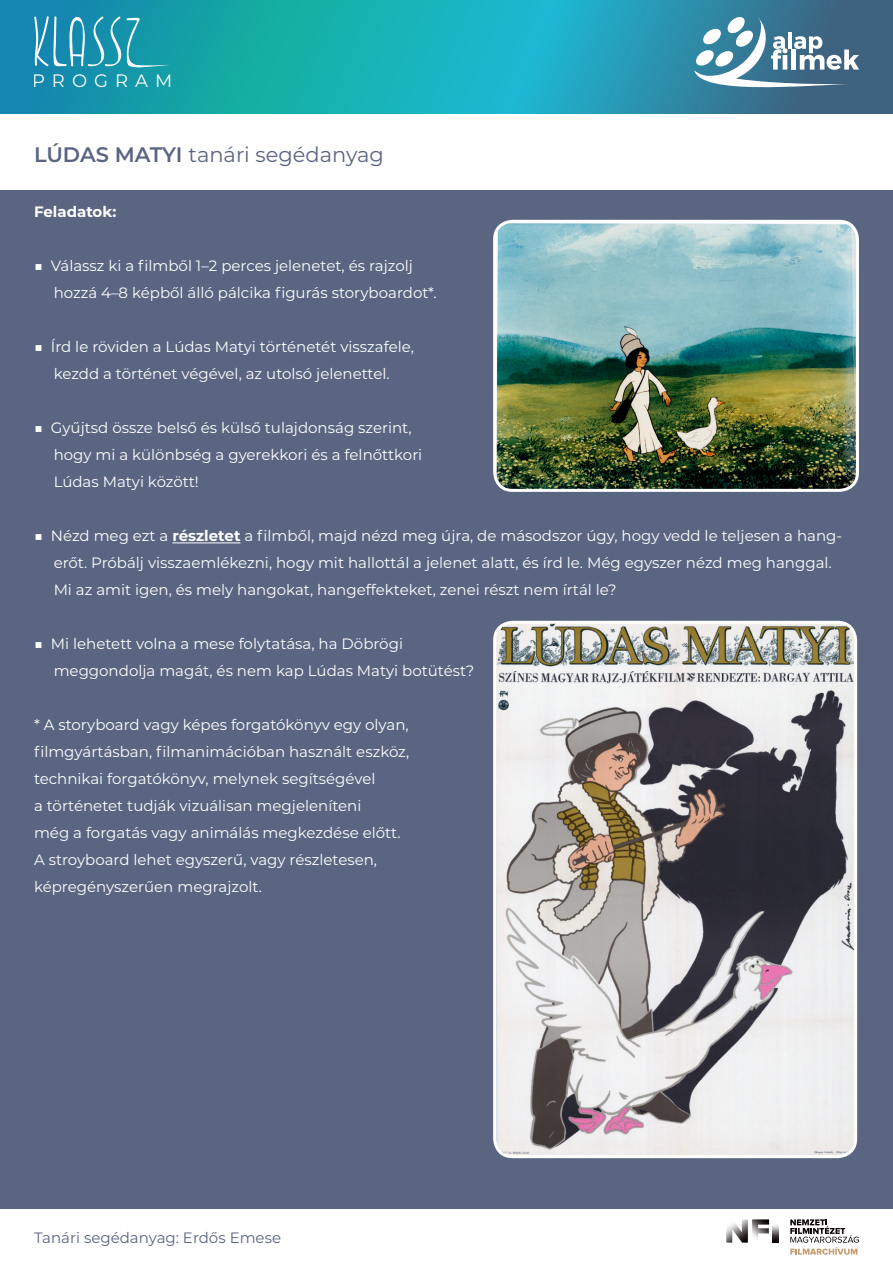
<style>
.page{position:relative;width:893px;height:1263px;background:#fff}
.page>*{position:absolute;margin:0;border:0;box-sizing:border-box;transform-origin:0 0}
.t1{font:21px "Montserrat";color:#5a6582}
.t2{font:18px "Montserrat";letter-spacing:.39em;color:#fff}
.t3{font:15px/27px "Montserrat";color:#fff}
.t4{font:15px "Montserrat";color:#5a6582}
.t5{font:700 15px "Montserrat";color:#fff}
.s1{font-weight:600}
.s2{font-weight:700}
</style>
<div class="page">
<svg style="left:0;top:0;width:893px;height:113px;background:#1e9eaf"></svg>
<svg style="left:34px;top:15px;width:136px;height:55px;background:#349fb7"></svg>
<svg style="left:694px;top:16px;width:165px;height:71px"></svg>
<svg style="left:790px;top:1219px;width:69px;height:36px"></svg>
<svg style="left:726px;top:1219px;width:43px;height:24px"></svg>
<svg style="left:772px;top:1225px;width:6px;height:18px"></svg>
<div style="left:0;top:190px;width:893px;height:1019px;background:#5a6582"></div>
<hr style="left:172px;top:542px;width:69px;height:1px;background:#fff">
<img style="left:495px;top:622px;width:361px;height:535px">
<div style="left:493px;top:621px;width:364px;height:537px;border:3px solid #fff;border-radius:18px"></div>
<img style="left:495px;top:221px;width:360px;height:267px">
<div style="left:493px;top:220px;width:366px;height:272px;border:3px solid #fff;border-radius:18px"></div>
<p class="t2" style="left:32px;top:69px;width:142px">PROGRAM</p>
<h1 class="t1" style="left:34px;top:140px;width:351px"><span class="s1">LÚDAS MATYI</span> tanári segédanyag</h1>
<p class="t5" style="left:34px;top:201px;width:84px">Feladatok:</p>
<p class="t3" style="left:54px;top:252px;width:385px;text-indent:-20px">■ Válassz ki a filmből 1–2 perces jelenetet, és rajzolj hozzá 4–8 képből álló pálcika figurás storyboardot*.</p>
<p class="t3" style="left:34px;top:333px;width:381px;text-align:center">■ Írd le röviden a Lúdas Matyi történetét visszafele, kezdd a történet végével, az utolsó jelenettel.</p>
<p class="t3" style="left:34px;top:414px;width:379px">■ Gyűjtsd össze belső és külső tulajdonság szerint,</p>
<p class="t3" style="left:54px;top:441px;width:370px">hogy mi a különbség a gyerekkori és a felnőttkori<br>Lúdas Matyi között!</p>
<p class="t3" style="left:34px;top:522px;width:810px">■ Nézd meg ezt a <span class="s2">részletet</span> a filmből, majd nézd meg újra, de másodszor úgy, hogy vedd le teljesen a hang-</p>
<p class="t3" style="left:54px;top:549px;width:780px">erőt. Próbálj visszaemlékezni, hogy mit hallottál a jelenet alatt, és írd le. Még egyszer nézd meg hanggal.</p>
<p class="t3" style="left:54px;top:576px;width:565px">Mi az amit igen, és mely hangokat, hangeffekteket, zenei részt nem írtál le?</p>
<p class="t3" style="left:54px;top:630px;width:422px;text-indent:-20px">■ Mi lehetett volna a mese folytatása, ha Döbrögi meggondolja magát, és nem kap Lúdas Matyi botütést?</p>
<p class="t3" style="left:34px;top:711px;width:377px">* A storyboard vagy képes forgatókönyv egy olyan, filmgyártásban, filmanimációban használt eszköz, technikai forgatókönyv, melynek segítségével<br>a történetet tudják vizuálisan megjeleníteni<br>még a forgatás vagy animálás megkezdése előtt.<br>A stroyboard lehet egyszerű, vagy részletesen, képregényszerűen megrajzolt.</p>
<p class="t4" style="left:34px;top:1227px;width:248px">Tanári segédanyag: Erdős Emese</p>
</div>
